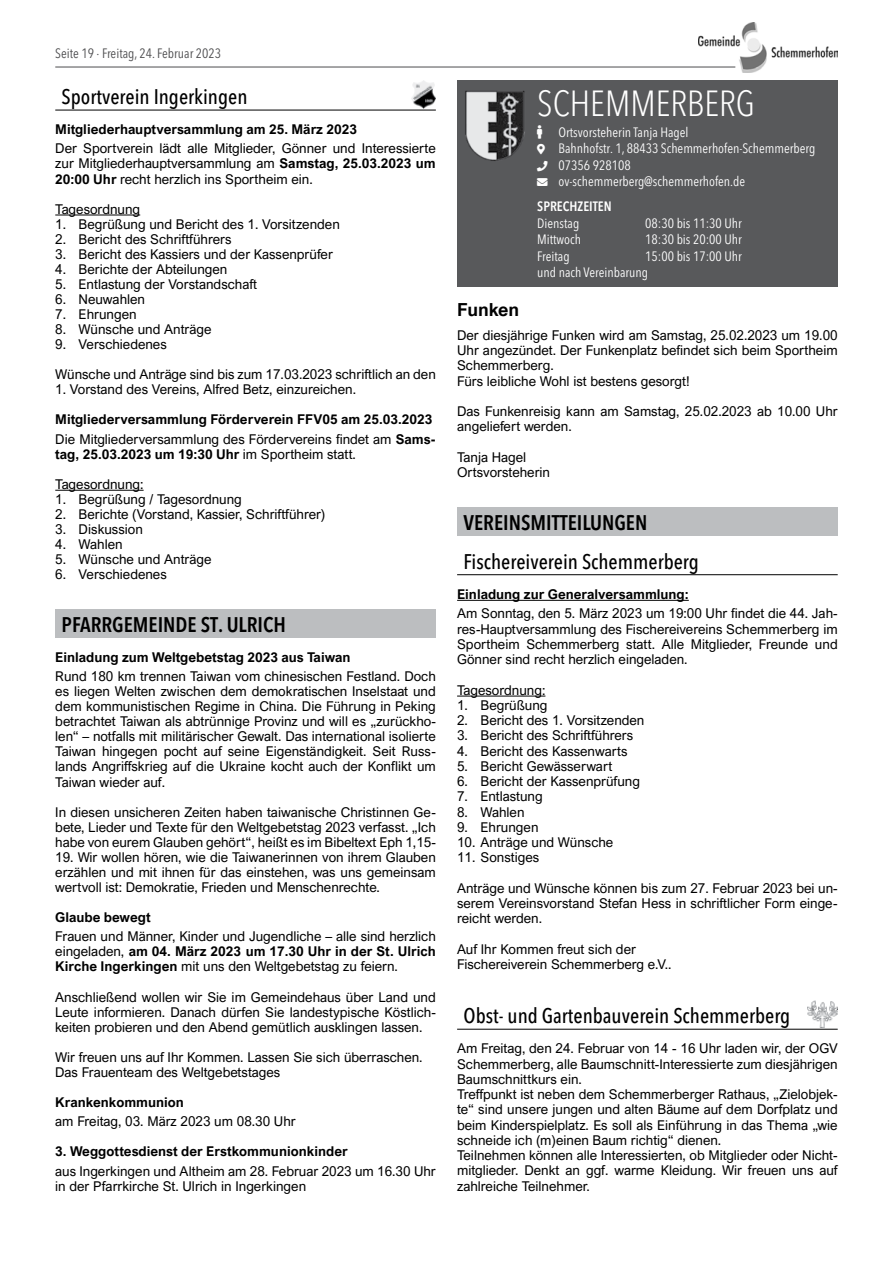
<style>
.page{position:relative;width:893px;height:1263px;background:#fff}
.page>*{position:absolute;margin:0;border:0;box-sizing:border-box;transform-origin:0 0}
.t1{font:300 condensed 36px "Avenir Next W1 G";color:#fff}
.t2{font:500 condensed 21px "Avenir Next W1 G";color:#000}
.t3{font:21px "Avenir Next W1 G Cn Demi";color:#000}
.t4{font:700 18px "Arial Nova";color:#000}
.t5{font:13.5px/15.3px "Arial Nova";color:#000;text-align:justify}
.t6{font:700 13.5px/19.4px "Arial Nova";color:#000}
.t7{font:condensed 13.5px/16.5px "Avenir Next W1 G";color:#fff}
.t8{font:condensed 13.5px "Avenir Next W1 G";color:#4d4d4f}
.t9{font:13.5px "Avenir Next W1 G Cn Demi";color:#fff}
.s1{font-weight:700}
.s2{font-weight:400}
</style>
<div class="page">
<img style="left:699px;top:23px;width:139px;height:49px">
<hr style="left:55px;top:67px;width:680px;height:1px;background:#4d4d4f">
<hr style="left:55px;top:215px;width:85px;height:1px;background:#000">
<hr style="left:55px;top:490px;width:89px;height:1px;background:#000">
<hr style="left:55px;top:110px;width:381px;height:1px;background:#000">
<img style="left:412px;top:81px;width:24px;height:28px">
<div style="left:55px;top:609px;width:381px;height:29px;background:#bcbec0"></div>
<hr style="left:457px;top:600px;width:232px;height:1px;background:#000">
<hr style="left:457px;top:696px;width:88px;height:1px;background:#000">
<div style="left:457px;top:81px;width:381px;height:206px;background:#58595b"></div>
<img style="left:465px;top:90px;width:60px;height:71px">
<div style="left:457px;top:508px;width:381px;height:28px;background:#bcbec0"></div>
<hr style="left:457px;top:574px;width:381px;height:1px;background:#000">
<hr style="left:457px;top:1029px;width:381px;height:1px;background:#000">
<img style="left:808px;top:1001px;width:30px;height:26px">
<p class="t8" style="left:55px;top:42px;width:168px">Seite 19 · Freitag, 24. Februar 2023</p>
<h2 class="t2" style="left:62px;top:80px;width:187px">Sportverein Ingerkingen</h2>
<p class="t6" style="left:55px;top:120px;width:303px">Mitgliederhauptversammlung am 25. März 2023</p>
<p class="t5" style="left:55px;top:141px;width:382px">Der Sportverein lädt alle Mitglieder, Gönner und Interessierte zur Mitgliederhauptversammlung am <span class="s1">Samstag, 25.03.2023 um 20:00 Uhr</span> recht herzlich ins Sportheim ein.</p>
<p class="t5" style="left:55px;top:201px;width:86px">Tagesordnung</p>
<p class="t5" style="left:55px;top:216px;width:286px">1. Begrüßung und Bericht des 1. Vorsitzenden</p>
<p class="t5" style="left:55px;top:231px;width:178px">2. Bericht des Schriftführers</p>
<p class="t5" style="left:55px;top:246px;width:279px">3. Bericht des Kassiers und der Kassenprüfer</p>
<p class="t5" style="left:55px;top:261px;width:174px">4. Berichte der Abteilungen</p>
<p class="t5" style="left:55px;top:276px;width:203px">5. Entlastung der Vorstandschaft</p>
<p class="t5" style="left:55px;top:291px;width:91px">6. Neuwahlen</p>
<p class="t5" style="left:55px;top:307px;width:83px">7. Ehrungen</p>
<p class="t5" style="left:55px;top:322px;width:158px">8. Wünsche und Anträge</p>
<p class="t5" style="left:55px;top:337px;width:113px">9. Verschiedenes</p>
<p class="t5" style="left:55px;top:367px;width:382px">Wünsche und Anträge sind bis zum 17.03.2023 schriftlich an den</p>
<p class="t5" style="left:55px;top:382px;width:302px">1. Vorstand des Vereins, Alfred Betz, einzureichen.</p>
<p class="t6" style="left:55px;top:410px;width:382px">Mitgliederversammlung Förderverein FFV05 am 25.03.2023<br><span class="s2">Die Mitgliederversammlung des Fördervereins findet am</span> Sams-</p>
<p class="t6" style="left:55px;top:444px;width:302px">tag, 25.03.2023 um 19:30 Uhr <span class="s2">im Sportheim statt.</span></p>
<p class="t5" style="left:55px;top:476px;width:90px">Tagesordnung:</p>
<p class="t5" style="left:55px;top:491px;width:188px">1. Begrüßung / Tagesordnung</p>
<p class="t5" style="left:55px;top:506px;width:271px">2. Berichte (Vorstand, Kassier, Schriftführer)</p>
<p class="t5" style="left:55px;top:522px;width:89px">3. Diskussion</p>
<p class="t5" style="left:55px;top:537px;width:69px">4. Wahlen</p>
<p class="t5" style="left:55px;top:552px;width:158px">5. Wünsche und Anträge</p>
<p class="t5" style="left:55px;top:567px;width:113px">6. Verschiedenes</p>
<h2 class="t3" style="left:62px;top:607px;width:226px">PFARRGEMEINDE ST. ULRICH</h2>
<p class="t6" style="left:55px;top:647px;width:297px">Einladung zum Weltgebetstag 2023 aus Taiwan</p>
<p class="t5" style="left:55px;top:669px;width:382px">Rund 180 km trennen Taiwan vom chinesischen Festland. Doch es liegen Welten zwischen dem demokratischen Inselstaat und dem kommunistischen Regime in China. Die Führung in Peking betrachtet Taiwan als abtrünnige Provinz und will es „zurückho&shy;len“ – notfalls mit militärischer Gewalt. Das international isolierte Taiwan hingegen pocht auf seine Eigenständigkeit. Seit Russ&shy;lands Angriffskrieg auf die Ukraine kocht auch der Konflikt um Taiwan wieder auf.</p>
<p class="t5" style="left:55px;top:804px;width:382px">In diesen unsicheren Zeiten haben taiwanische Christinnen Ge&shy;bete, Lieder und Texte für den Weltgebetstag 2023 verfasst. „Ich habe von eurem Glauben gehört“, heißt es im Bibeltext Eph 1,15-</p>
<p class="t5" style="left:55px;top:849px;width:382px">19. Wir wollen hören, wie die Taiwanerinnen von ihrem Glauben erzählen und mit ihnen für das einstehen, was uns gemeinsam wertvoll ist: Demokratie, Frieden und Menschenrechte.</p>
<p class="t6" style="left:55px;top:907px;width:97px">Glaube bewegt</p>
<p class="t5" style="left:55px;top:929px;width:382px">Frauen und Männer, Kinder und Jugendliche – alle sind herzlich eingeladen, <span class="s1">am 04. März 2023 um 17.30 Uhr in der St. Ulrich Kirche Ingerkingen</span> mit uns den Weltgebetstag zu feiern.</p>
<p class="t5" style="left:55px;top:989px;width:382px">Anschließend wollen wir Sie im Gemeindehaus über Land und Leute informieren. Danach dürfen Sie landestypische Köstlich&shy;keiten probieren und den Abend gemütlich ausklingen lassen.</p>
<p class="t5" style="left:55px;top:1049px;width:369px">Wir freuen uns auf Ihr Kommen. Lassen Sie sich überraschen.<br>Das Frauenteam des Weltgebetstages</p>
<p class="t6" style="left:55px;top:1092px;width:130px">Krankenkommunion</p>
<p class="t5" style="left:55px;top:1114px;width:242px">am Freitag, 03. März 2023 um 08.30 Uhr</p>
<p class="t6" style="left:55px;top:1142px;width:294px">3. Weggottesdienst der Erstkommunionkinder</p>
<p class="t5" style="left:55px;top:1163px;width:382px">aus Ingerkingen und Altheim am 28. Februar 2023 um 16.30 Uhr in der Pfarrkirche St. Ulrich in Ingerkingen</p>
<h1 class="t1" style="left:537px;top:75px;width:219px">SCHEMMERBERG</h1>
<p class="t7" style="left:558px;top:122px;width:258px;text-indent:-21px">♂ Ortsvorsteherin Tanja Hagel<br>Bahnhofstr. 1, 88433 Schemmerhofen-Schemmerberg 07356 928108 ov-schemmerberg@schemmerhofen.de</p>
<p class="t9" style="left:537px;top:195px;width:76px">SPRECHZEITEN</p>
<p class="t7" style="left:537px;top:213px;width:44px">Dienstag</p>
<p class="t7" style="left:645px;top:213px;width:98px">08:30 bis 11:30 Uhr</p>
<p class="t7" style="left:537px;top:230px;width:45px">Mittwoch</p>
<p class="t7" style="left:645px;top:230px;width:98px">18:30 bis 20:00 Uhr</p>
<p class="t7" style="left:537px;top:246px;width:34px">Freitag</p>
<p class="t7" style="left:537px;top:246px;width:206px;text-indent:108px">15:00 bis 17:00 Uhr und nach Vereinbarung</p>
<h3 class="t4" style="left:457px;top:299px;width:64px">Funken</h3>
<p class="t5" style="left:457px;top:327px;width:382px;text-align:left">Der diesjährige Funken wird am Samstag, 25.02.2023 um 19.00<br>Uhr angezündet. Der Funkenplatz befindet sich beim Sportheim Schemmerberg.<br>Fürs leibliche Wohl ist bestens gesorgt!</p>
<p class="t5" style="left:457px;top:404px;width:382px">Das Funkenreisig kann am Samstag, 25.02.2023 ab 10.00 Uhr angeliefert werden.</p>
<p class="t5" style="left:457px;top:449px;width:94px">Tanja Hagel<br>Ortsvorsteherin</p>
<h2 class="t3" style="left:463px;top:506px;width:185px">VEREINSMITTEILUNGEN</h2>
<h2 class="t2" style="left:463px;top:544px;width:237px">Fischereiverein Schemmerberg</h2>
<p class="t6" style="left:457px;top:584px;width:233px">Einladung zur Generalversammlung:</p>
<p class="t5" style="left:457px;top:606px;width:382px">Am Sonntag, den 5. März 2023 um 19:00 Uhr findet die 44. Jah&shy;res-Hauptversammlung des Fischereivereins Schemmerberg im Sportheim Schemmerberg statt. Alle Mitglieder, Freunde und Gönner sind recht herzlich eingeladen.</p>
<p class="t5" style="left:457px;top:682px;width:90px">Tagesordnung:</p>
<p class="t5" style="left:457px;top:697px;width:92px">1. Begrüßung</p>
<p class="t5" style="left:457px;top:713px;width:189px">2. Bericht des 1. Vorsitzenden</p>
<p class="t5" style="left:457px;top:728px;width:178px">3. Bericht des Schriftführers</p>
<p class="t5" style="left:457px;top:743px;width:172px">4. Bericht des Kassenwarts</p>
<p class="t5" style="left:457px;top:758px;width:157px">5. Bericht Gewässerwart</p>
<p class="t5" style="left:457px;top:774px;width:184px">6. Bericht der Kassenprüfung</p>
<p class="t5" style="left:457px;top:789px;width:87px">7. Entlastung</p>
<p class="t5" style="left:457px;top:804px;width:69px">8. Wahlen</p>
<p class="t5" style="left:457px;top:819px;width:83px">9. Ehrungen</p>
<p class="t5" style="left:457px;top:835px;width:158px">10. Anträge und Wünsche</p>
<p class="t5" style="left:457px;top:850px;width:84px">11. Sonstiges</p>
<p class="t5" style="left:457px;top:880px;width:382px">Anträge und Wünsche können bis zum 27. Februar 2023 bei un&shy;serem Vereinsvorstand Stefan Hess in schriftlicher Form einge&shy;reicht werden.</p>
<p class="t5" style="left:457px;top:941px;width:216px">Auf Ihr Kommen freut sich der<br>Fischereiverein Schemmerberg e.V..</p>
<h2 class="t2" style="left:463px;top:999px;width:328px">Obst- und Gartenbauverein Schemmerberg</h2>
<p class="t5" style="left:457px;top:1041px;width:382px;text-align:left">Am Freitag, den 24. Februar von 14 - 16 Uhr laden wir, der OGV Schemmerberg, alle Baumschnitt-Interessierte zum diesjährigen Baumschnittkurs ein.<br>Treffpunkt ist neben dem Schemmerberger Rathaus, „Zielobjek&shy;te“ sind unsere jungen und alten Bäume auf dem Dorfplatz und beim Kinderspielplatz. Es soll als Einführung in das Thema „wie schneide ich (m)einen Baum richtig“ dienen.<br>Teilnehmen können alle Interessierten, ob Mitglieder oder Nicht&shy;mitglieder. Denkt an ggf. warme Kleidung. Wir freuen uns auf zahlreiche Teilnehmer.</p>
</div>
